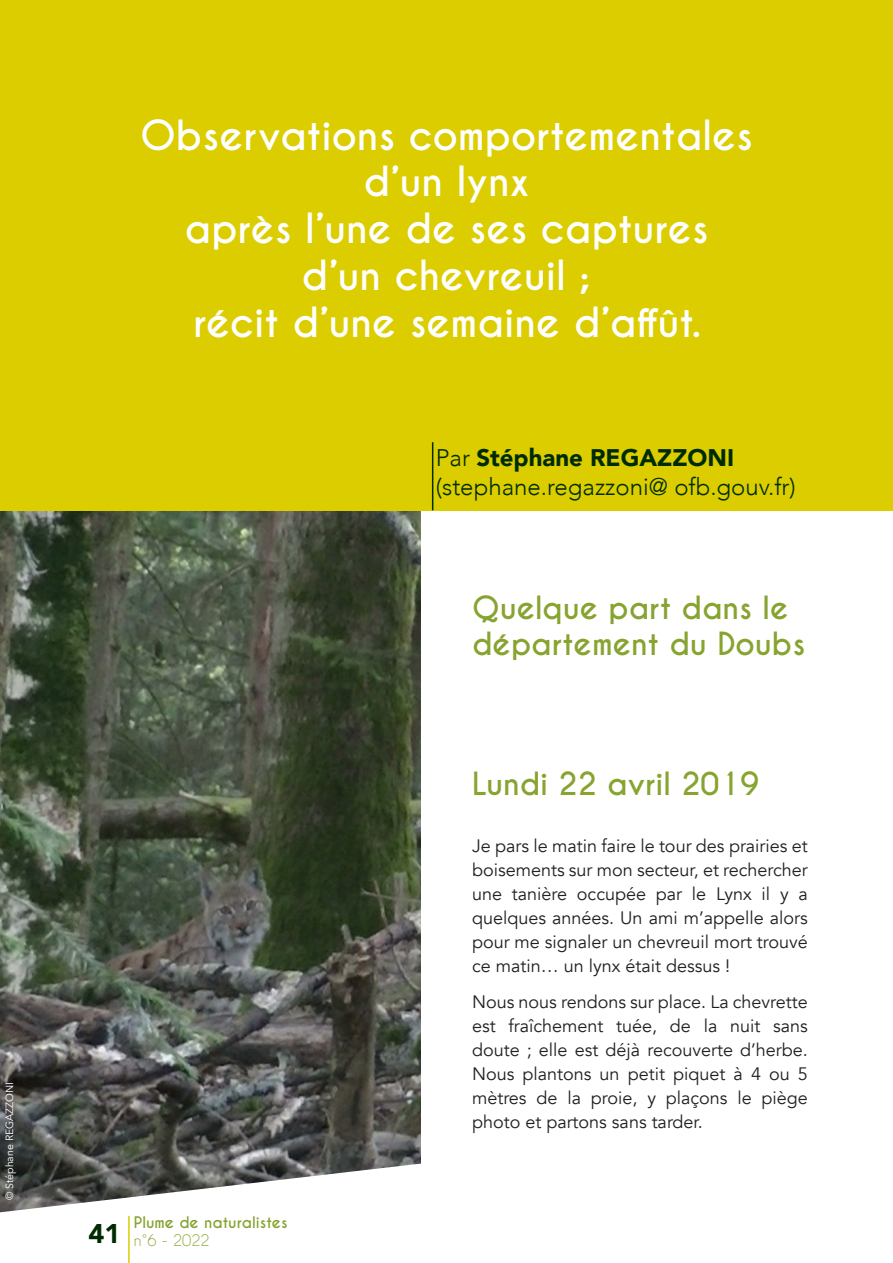
<style>
.page{position:relative;width:893px;height:1263px;background:#fff}
.page>*{position:absolute;margin:0;border:0;box-sizing:border-box;transform-origin:0 0}
.t1{font:700 39px "Caviar Dreams";color:#fff}
.t2{font:700 30px "Caviar Dreams";color:#87a330}
.t3{font:900 27px "Avenir";color:#002b00}
.t4{font:300 24px "Avenir";color:#002b00}
.t5{font:900 24px "Avenir";color:#002b00}
.t6{font:18px/24px "Avenir";color:#231f20;text-align:justify}
.t7{font:700 15px "Caviar Dreams";color:#87a330}
.t8{font:15px "Caviar Dreams";color:#87a330}
.t9{font:10.5px "Avenir";color:#fff}
.s1{font-weight:300}
</style>
<div class="page">
<hr style="left:128px;top:1216px;width:2px;height:47px;background:#dbcd00">
<img style="left:0;top:510px;width:421px;height:702px">
<div style="left:0;top:0;width:893px;height:510px;background:#dbcd00"></div>
<hr style="left:432px;top:442px;width:1px;height:68px;background:#002b00">
<p class="t9" style="left:3px;top:1200px;width:119px;rotate:-90deg">© Stéphane REGAZZONI</p>
<p class="t1" style="left:140px;top:111px;width:614px">Observations comportementales</p>
<p class="t1" style="left:364px;top:158px;width:167px">d’un lynx</p>
<p class="t1" style="left:184px;top:205px;width:526px">après l’une de ses captures</p>
<p class="t1" style="left:302px;top:252px;width:291px">d’un chevreuil ;</p>
<p class="t1" style="left:193px;top:298px;width:510px">récit d’une semaine d’affût.</p>
<p class="t5" style="left:436px;top:437px;width:300px"><span class="s1">Par</span> Stéphane REGAZZONI</p>
<p class="t4" style="left:436px;top:473px;width:361px">(stephane.regazzoni@ ofb.gouv.fr)</p>
<p class="t2" style="left:472px;top:589px;width:318px">Quelque part dans le</p>
<p class="t2" style="left:472px;top:625px;width:335px">département du Doubs</p>
<p class="t3" style="left:88px;top:1210px;width:33px">41</p>
<p class="t7" style="left:134px;top:1213px;width:155px">Plume de naturalistes</p>
<p class="t8" style="left:134px;top:1231px;width:77px">n°6 - 2022</p>
<p class="t2" style="left:472px;top:766px;width:289px">Lundi 22 avril 2019</p>
<p class="t6" style="left:472px;top:834px;width:337px">Je pars le matin faire le tour des prairies et boisements sur mon secteur, et rechercher une tanière occupée par le Lynx il y a quelques années. Un ami m’appelle alors pour me signaler un chevreuil mort trouvé ce matin… un lynx était dessus !</p>
<p class="t6" style="left:472px;top:990px;width:337px">Nous nous rendons sur place. La chevrette est fraîchement tuée, de la nuit sans doute ; elle est déjà recouverte d’herbe.<br>Nous plantons un petit piquet à 4 ou 5 mètres de la proie, y plaçons le piège photo et partons sans tarder.</p>
</div>
